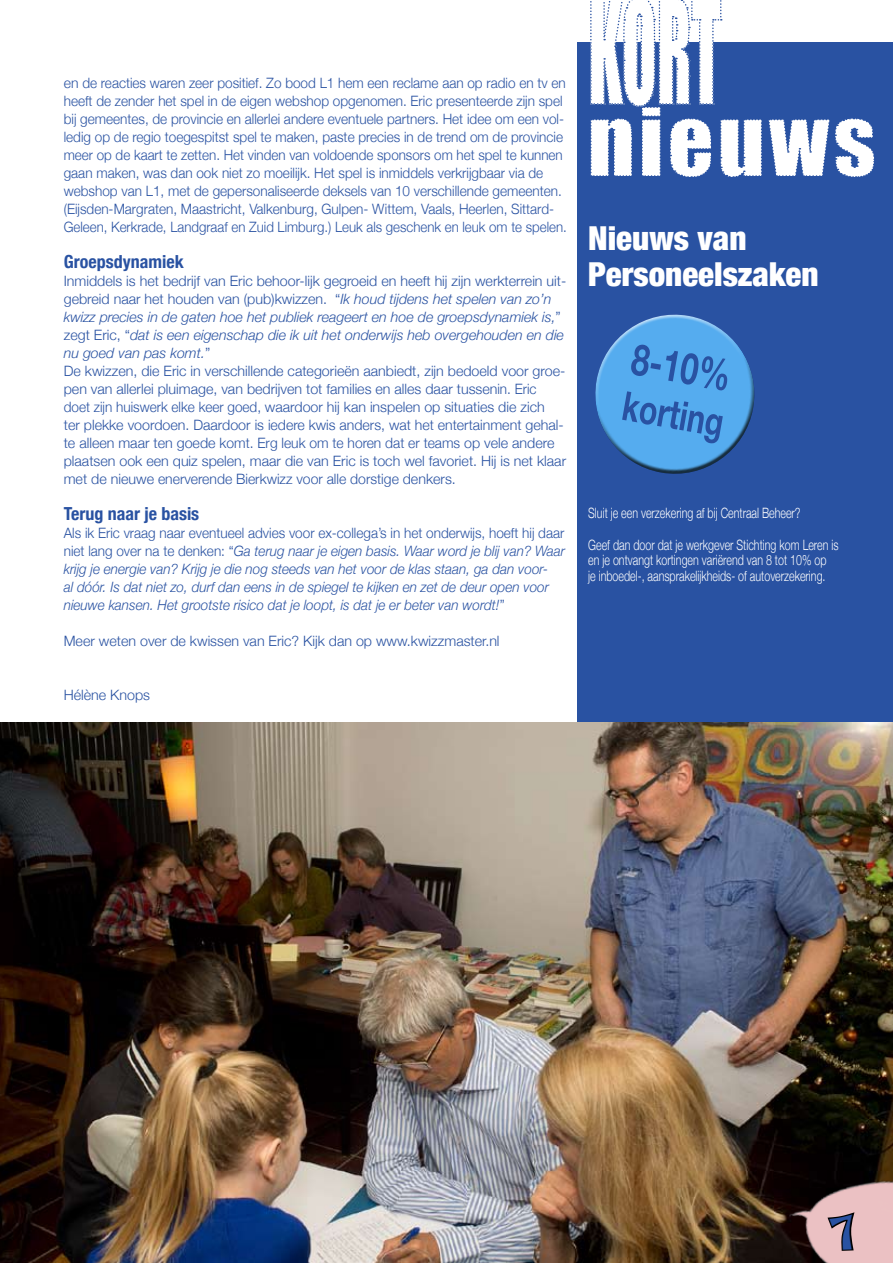
<style>
.page{position:relative;width:893px;height:1263px;background:#fff}
.page>*{position:absolute;margin:0;border:0;box-sizing:border-box;transform-origin:0 0}
.t1{font:900 condensed 33px/36px "Helvetica Neue";color:#fff}
.t2{font:700 condensed 18px "Helvetica Neue";color:#2952a2}
.t3{font:300 14.25px/18px "Helvetica Neue";color:#2952a2}
.t4{font:italic 300 14.25px/18px "Helvetica Neue";color:#2952a2;scale:.95 1}
.t5{font:300 14.25px/15.8px "Helvetica Neue";color:#fff;scale:.75 1}
.s1{font-style:italic}
.s2{font-style:normal}
</style>
<div class="page">
<div style="left:577px;top:43px;width:316px;height:686px;background:#2952a2"></div>
<img style="left:0;top:723px;width:893px;height:540px">
<svg style="left:590px;top:0;width:286px;height:177px"></svg>
<svg style="left:595px;top:314px;width:160px;height:160px"></svg>
<img style="left:784px;top:1175px;width:109px;height:88px">
<svg style="left:825px;top:1210px;width:34px;height:42px"></svg>
<p class="t3" style="left:64px;top:73px;width:505px">en de reacties waren zeer positief. Zo bood L1 hem een reclame aan op radio en tv en heeft de zender het spel in de eigen webshop opgenomen. Eric presenteerde zijn spel bij gemeentes, de provincie en allerlei andere eventuele partners. Het idee om een vol&shy;ledig op de regio toegespitst spel te maken, paste precies in de trend om de provincie meer op de kaart te zetten. Het vinden van voldoende sponsors om het spel te kunnen gaan maken, was dan ook niet zo moeilijk. Het spel is inmiddels verkrijgbaar via de webshop van L1, met de gepersonaliseerde deksels van 10 verschillende gemeenten. (Eijsden-Margraten, Maastricht, Valkenburg, Gulpen- Wittem, Vaals, Heerlen, Sittard-Geleen, Kerkrade, Landgraaf en Zuid Limburg.) Leuk als geschenk en leuk om te spelen.</p>
<p class="t2" style="left:64px;top:250px;width:122px">Groepsdynamiek</p>
<p class="t3" style="left:64px;top:271px;width:504px">Inmiddels is het bedrijf van Eric behoor-lijk gegroeid en heeft hij zijn werkterrein uit&shy;gebreid naar het houden van (pub)kwizzen. “<span class="s1">Ik houd tijdens het spelen van zo’n kwizz precies in de gaten hoe het publiek reageert en hoe de groepsdynamiek is,</span>” zegt Eric, “<span class="s1">dat is een eigenschap die ik uit het onderwijs heb overgehouden en die nu goed van pas komt.</span>”<br>De kwizzen, die Eric in verschillende categorieën aanbiedt, zijn bedoeld voor groe&shy;pen van allerlei pluimage, van bedrijven tot families en alles daar tussenin. Eric doet zijn huiswerk elke keer goed, waardoor hij kan inspelen op situaties die zich<br>ter plekke voordoen. Daardoor is iedere kwis anders, wat het entertainment gehal&shy;te alleen maar ten goede komt. Erg leuk om te horen dat er teams op vele andere plaatsen ook een quiz spelen, maar die van Eric is toch wel favoriet. Hij is net klaar met de nieuwe enerverende Bierkwizz voor alle dorstige denkers.</p>
<p class="t2" style="left:64px;top:502px;width:137px">Terug naar je basis</p>
<p class="t4" style="left:64px;top:524px;width:529px"><span class="s2">Als ik Eric vraag naar eventueel advies voor ex-collega’s in het onderwijs, hoeft hij daar niet lang over na te denken: “</span>Ga terug naar je eigen basis. Waar word je blij van? Waar krijg je energie van? Krijg je die nog steeds van het voor de klas staan, ga dan voor-<br>al dóór. Is dat niet zo, durf dan eens in de spiegel te kijken en zet de deur open voor nieuwe kansen. Het grootste risico dat je loopt, is dat je er beter van wordt!<span class="s2">”</span></p>
<p class="t3" style="left:64px;top:631px;width:437px">Meer weten over de kwissen van Eric? Kijk dan op www.kwizzmaster.nl</p>
<p class="t3" style="left:64px;top:685px;width:88px">Hélène Knops</p>
<h1 class="t1" style="left:588px;top:220px;width:232px">Nieuws van<br>Personeelszaken</h1>
<p class="t5" style="left:588px;top:505px;width:285px">Sluit je een verzekering af bij Centraal Beheer?</p>
<p class="t5" style="left:588px;top:536px;width:335px">Geef dan door dat je werkgever Stichting kom Leren is en je ontvangt kortingen variërend van 8 tot 10% op<br>je inboedel-, aansprakelijkheids- of autoverzekering.</p>
</div>
